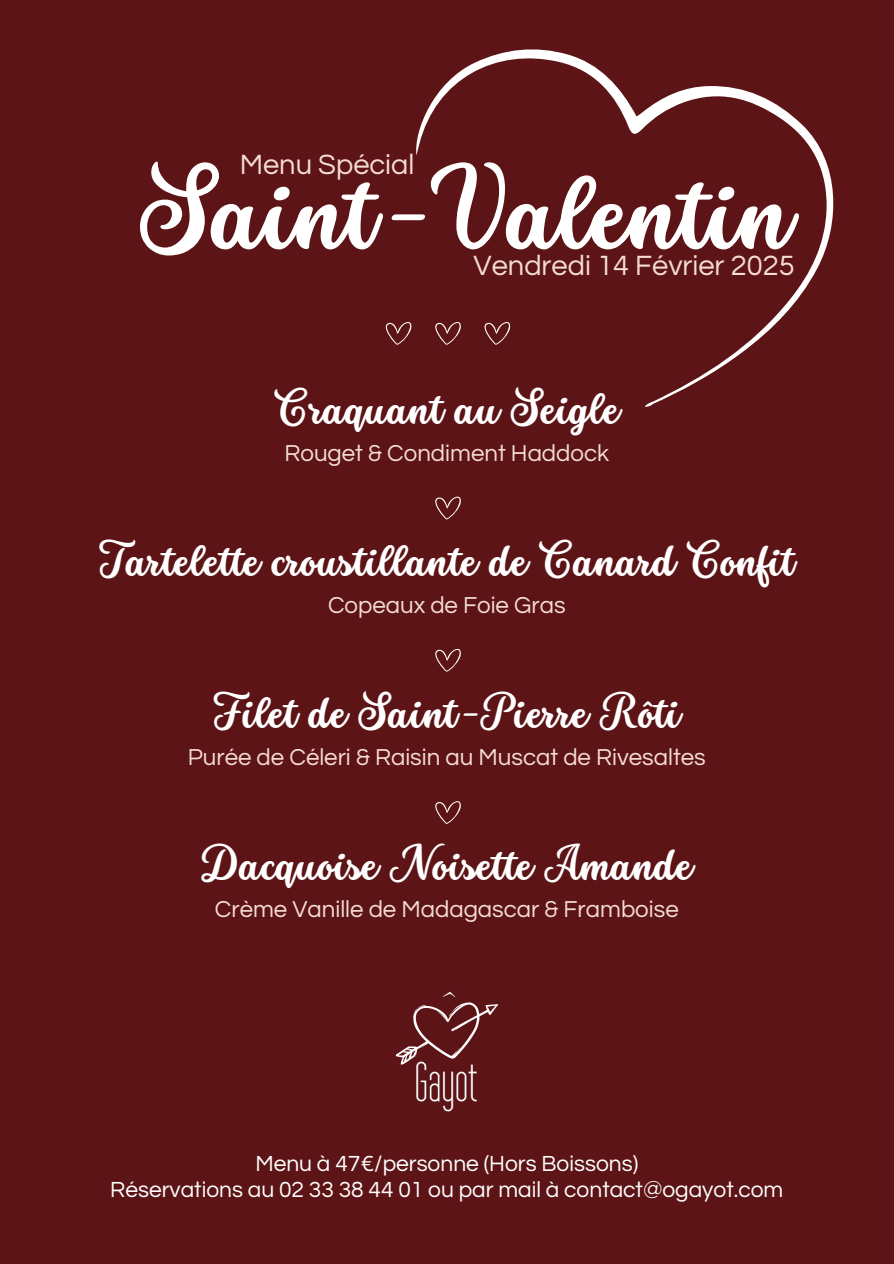
<style>
.page{position:relative;width:894px;height:1264px;background:#fff}
.page>*{position:absolute;margin:0;border:0;box-sizing:border-box;transform-origin:0 0}
.t1{font:96.6px "Stars Love";color:#fff}
.t2{font:40.5px "Stars Love";color:#fff}
.t3{font:28.95px "Questrial";color:#f5ddd3}
.t4{font:24px "Questrial";color:#f5ddd3}
.t5{font:22.8px "Questrial";color:#fff}
</style>
<div class="page">
<div style="left:0;top:0;width:893px;height:1263px;background:#5d1416"></div>
<svg style="left:416px;top:49px;width:418px;height:355px"></svg>
<svg style="left:645px;top:402px;width:8px;height:4px"></svg>
<svg style="left:435px;top:496px;width:26px;height:23px"></svg>
<svg style="left:435px;top:649px;width:26px;height:22px"></svg>
<svg style="left:435px;top:801px;width:26px;height:22px"></svg>
<img style="left:416px;top:991px;width:61px;height:121px">
<div style="left:410px;top:997px;width:72px;height:72px;background:#5d1416;border-radius:50%"></div>
<svg style="left:395px;top:1002px;width:103px;height:62px"></svg>
<svg style="left:431px;top:316px;width:31px;height:28px"></svg>
<svg style="left:480px;top:316px;width:31px;height:28px"></svg>
<svg style="left:385px;top:322px;width:27px;height:22px"></svg>
<h3 class="t3" style="left:240px;top:150px;width:176px">Menu Spécial</h3>
<p class="t1" style="left:140px;top:159px;width:651px">Saint-Valentin</p>
<h3 class="t3" style="left:473px;top:251px;width:322px">Vendredi 14 Février 2025</h3>
<h1 class="t2" style="left:274px;top:386px;width:346px">Craquant au Seigle</h1>
<p class="t4" style="left:284px;top:441px;width:326px">Rouget &amp; Condiment Haddock</p>
<p class="t2" style="left:100px;top:538px;width:695px">Tartelette croustillante de Canard Confit</p>
<h2 class="t4" style="left:328px;top:593px;width:239px">Copeaux de Foie Gras</h2>
<p class="t2" style="left:214px;top:690px;width:467px">Filet de Saint-Pierre Rôti</p>
<p class="t4" style="left:188px;top:745px;width:519px">Purée de Céleri &amp; Raisin au Muscat de Rivesaltes</p>
<h2 class="t2" style="left:201px;top:842px;width:491px">Dacquoise Noisette Amande</h2>
<p class="t4" style="left:215px;top:897px;width:465px">Crème Vanille de Madagascar &amp; Framboise</p>
<p class="t5" style="left:255px;top:1151px;width:384px">Menu à 47€/personne (Hors Boissons)</p>
<p class="t5" style="left:110px;top:1178px;width:674px">Réservations au 02 33 38 44 01 ou par mail à contact@ogayot.com</p>
</div>
